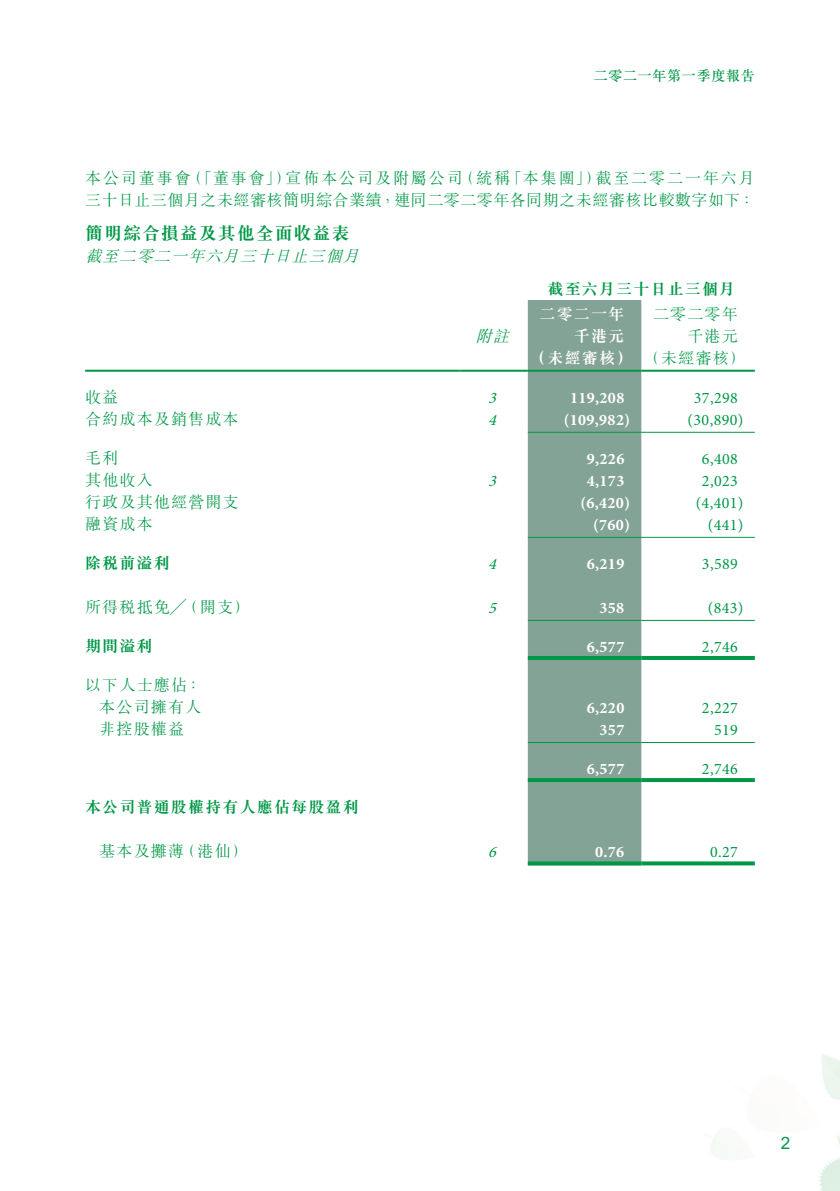
<style>
.page{position:relative;width:840px;height:1191px;background:#fff}
.page>*{position:absolute;margin:0;border:0;box-sizing:border-box;transform-origin:0 0}
.t1{font:700 18px "M Sung HK";letter-spacing:.05em;color:#009847}
.t2{font:700 17px "M Hei HK";color:#009847}
.t3{font:300 16px/22px "M Sung HK";letter-spacing:.075em;color:#009847}
.t4{font:300 16px/22px "M Sung HK";letter-spacing:.03em;color:#009847}
.t5{font:700 16px "Minion Pro";letter-spacing:.02em;color:#fff}
.t6{font:16px "Minion Pro";letter-spacing:.025em;color:#009847}
.t7{font:700 16px "M Sung HK";letter-spacing:.07em;color:#009847}
.t8{font:italic 300 16px "M Sung HK";color:#009847}
.t9{font:700 16px "M Sung HK";letter-spacing:.07em;color:#fff}
.t10{font:italic 16px "Minion Pro";color:#009847}
.t11{font:500 14px "M Sung HK";letter-spacing:.05em;color:#009847}
.s1{font-weight:700;color:#fff}
</style>
<div class="page">
<div style="left:527px;top:300px;width:114px;height:561px;background:#84a397"></div>
<hr style="left:85px;top:370px;width:374px;height:2px;background:#009847">
<hr style="left:459px;top:370px;width:68px;height:2px;background:#009847">
<hr style="left:527px;top:370px;width:114px;height:2px;background:#009847">
<hr style="left:641px;top:370px;width:113px;height:2px;background:#009847">
<hr style="left:527px;top:432px;width:114px;height:1px;background:#009847">
<hr style="left:641px;top:432px;width:113px;height:1px;background:#009847">
<hr style="left:527px;top:537px;width:114px;height:1px;background:#009847">
<hr style="left:641px;top:537px;width:113px;height:1px;background:#009847">
<hr style="left:527px;top:620px;width:114px;height:1px;background:#009847">
<hr style="left:641px;top:620px;width:113px;height:1px;background:#009847">
<hr style="left:527px;top:656px;width:114px;height:4px;background:#009847">
<hr style="left:641px;top:656px;width:113px;height:4px;background:#009847">
<hr style="left:527px;top:742px;width:114px;height:1px;background:#009847">
<hr style="left:641px;top:742px;width:113px;height:1px;background:#009847">
<hr style="left:527px;top:778px;width:114px;height:4px;background:#009847">
<svg style="left:641px;top:778px;width:113px;height:4px"></svg>
<svg style="left:527px;top:861px;width:114px;height:4px"></svg>
<svg style="left:641px;top:861px;width:113px;height:4px"></svg>
<p class="t11" style="left:593px;top:66px;width:162px">二零二一年第一季度報告</p>
<p class="t4" style="left:85px;top:166px;width:670px">本公司董事會（「董事會」）宣佈本公司及附屬公司（統稱「本集團」）截至二零二一年六月三十日止三個月之未經審核簡明綜合業績，連同二零二零年各同期之未經審核比較數字如下：</p>
<p class="t1" style="left:85px;top:224px;width:266px">簡明綜合損益及其他全面收益表</p>
<p class="t8" style="left:85px;top:245px;width:281px">截至二零二一年六月三十日止三個月</p>
<p class="t7" style="left:547px;top:281px;width:189px">截至六月三十日止三個月</p>
<p class="t9" style="left:539px;top:306px;width:86px">二零二一年</p>
<p class="t3" style="left:652px;top:302px;width:86px">二零二零年</p>
<p class="t8" style="left:475px;top:325px;width:40px">附註</p>
<p class="t9" style="left:573px;top:328px;width:52px">千港元</p>
<p class="t3" style="left:529px;top:324px;width:217px;text-indent:158px">千港元<span class="s1">（未經審核）</span> （未經審核）</p>
<p class="t3" style="left:85px;top:385px;width:35px">收益</p>
<p class="t10" style="left:488px;top:387px;width:15px">3</p>
<p class="t5" style="left:569px;top:387px;width:56px">119,208</p>
<p class="t6" style="left:693px;top:387px;width:45px">37,298</p>
<p class="t3" style="left:85px;top:407px;width:155px">合約成本及銷售成本</p>
<p class="t10" style="left:488px;top:409px;width:15px">4</p>
<p class="t5" style="left:563px;top:409px;width:68px">(109,982)</p>
<p class="t6" style="left:687px;top:409px;width:57px">(30,890)</p>
<p class="t3" style="left:85px;top:446px;width:35px">毛利</p>
<p class="t5" style="left:586px;top:448px;width:39px">9,226</p>
<p class="t6" style="left:701px;top:448px;width:37px">6,408</p>
<p class="t3" style="left:85px;top:468px;width:69px">其他收入</p>
<p class="t10" style="left:488px;top:470px;width:15px">3</p>
<p class="t5" style="left:586px;top:470px;width:39px">4,173</p>
<p class="t6" style="left:701px;top:470px;width:37px">2,023</p>
<p class="t3" style="left:85px;top:490px;width:155px">行政及其他經營開支</p>
<p class="t5" style="left:580px;top:492px;width:51px">(6,420)</p>
<p class="t6" style="left:695px;top:492px;width:49px">(4,401)</p>
<p class="t3" style="left:85px;top:512px;width:69px">融資成本</p>
<p class="t5" style="left:593px;top:514px;width:38px">(760)</p>
<p class="t6" style="left:707px;top:514px;width:37px">(441)</p>
<p class="t7" style="left:85px;top:555px;width:86px">除稅前溢利</p>
<p class="t10" style="left:488px;top:553px;width:15px">4</p>
<p class="t5" style="left:586px;top:553px;width:39px">6,219</p>
<p class="t6" style="left:701px;top:553px;width:37px">3,589</p>
<p class="t3" style="left:85px;top:595px;width:166px">所得稅抵免╱（開支）</p>
<p class="t10" style="left:488px;top:597px;width:15px">5</p>
<p class="t5" style="left:599px;top:597px;width:26px">358</p>
<p class="t6" style="left:707px;top:597px;width:37px">(843)</p>
<p class="t7" style="left:85px;top:638px;width:69px">期間溢利</p>
<p class="t5" style="left:586px;top:636px;width:39px">6,577</p>
<p class="t6" style="left:701px;top:636px;width:37px">2,746</p>
<p class="t3" style="left:85px;top:673px;width:118px;text-align:right">以下人士應佔：本公司擁有人</p>
<p class="t5" style="left:586px;top:697px;width:39px">6,220</p>
<p class="t6" style="left:701px;top:697px;width:37px">2,227</p>
<p class="t3" style="left:99px;top:717px;width:86px">非控股權益</p>
<p class="t5" style="left:599px;top:719px;width:26px">357</p>
<p class="t6" style="left:713px;top:719px;width:25px">519</p>
<p class="t5" style="left:586px;top:758px;width:39px">6,577</p>
<p class="t6" style="left:701px;top:758px;width:37px">2,746</p>
<p class="t7" style="left:85px;top:799px;width:275px">本公司普通股權持有人應佔每股盈利</p>
<p class="t3" style="left:99px;top:839px;width:150px">基本及攤薄（港仙）</p>
<p class="t10" style="left:488px;top:841px;width:15px">6</p>
<p class="t5" style="left:595px;top:841px;width:31px">0.76</p>
<p class="t6" style="left:709px;top:841px;width:29px">0.27</p>
<p class="t2" style="left:780px;top:1130px;width:11px">2</p>
</div>
